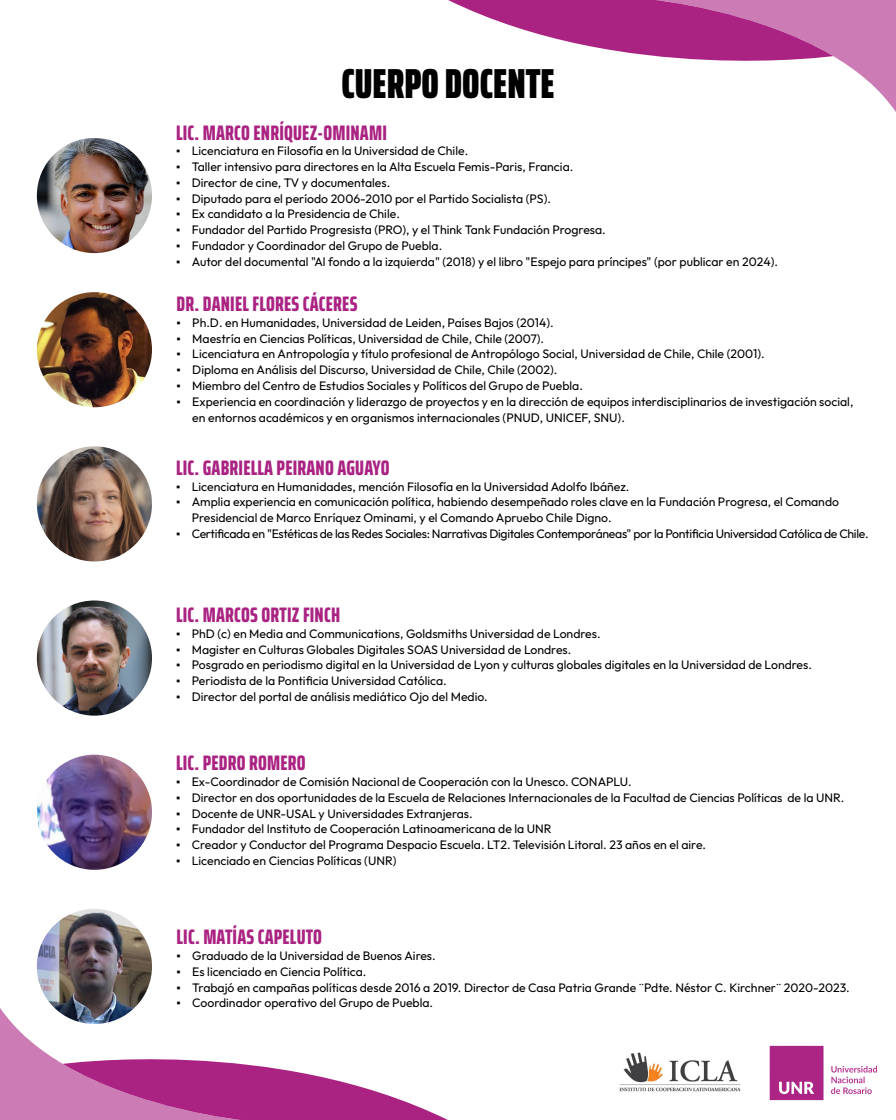
<style>
.page{position:relative;width:896px;height:1120px;background:#fff}
.page>*{position:absolute;margin:0;border:0;box-sizing:border-box;transform-origin:0 0}
.t1{font:900 extra-condensed 42px "Saira";color:#000}
.t2{font:800 extra-condensed 21px "Saira";letter-spacing:.01em;color:#aa2382}
.t3{font:12.25px/15.8px "Outfit";color:#000}
.t4{font:12.25px "Outfit";letter-spacing:-.025em;color:#000}
.s1{font-family:"Times New Roman"}
</style>
<div class="page">
<svg style="left:0;top:1008px;width:448px;height:112px"></svg>
<svg style="left:448px;top:0;width:448px;height:112px"></svg>
<img style="left:769px;top:1045px;width:108px;height:56px">
<img style="left:619px;top:1052px;width:122px;height:40px">
<img style="left:37px;top:138px;width:115px;height:115px;border-radius:58px">
<img style="left:37px;top:292px;width:115px;height:115px;border-radius:58px">
<img style="left:37px;top:446px;width:115px;height:115px;border-radius:58px">
<img style="left:37px;top:601px;width:115px;height:115px;border-radius:58px">
<img style="left:37px;top:755px;width:115px;height:115px;border-radius:58px">
<img style="left:37px;top:909px;width:115px;height:115px;border-radius:58px">
<h1 class="t1" style="left:341px;top:51px;width:215px">CUERPO DOCENTE</h1>
<h2 class="t2" style="left:176px;top:116px;width:212px">LIC. MARCO ENRÍQUEZ-OMINAMI</h2>
<p class="t3" style="left:176px;top:143px;width:294px"><span class="s1">▪</span> Licenciatura en Filosofía en la Universidad de Chile.</p>
<p class="t3" style="left:176px;top:159px;width:399px"><span class="s1">▪</span> Taller intensivo para directores en la Alta Escuela Femis-Paris, Francia.</p>
<p class="t3" style="left:176px;top:175px;width:216px"><span class="s1">▪</span> Director de cine, TV y documentales.</p>
<p class="t3" style="left:176px;top:191px;width:377px"><span class="s1">▪</span> Diputado para el período 2006-2010 por el Partido Socialista (PS).</p>
<p class="t3" style="left:176px;top:206px;width:225px"><span class="s1">▪</span> Ex candidato a la Presidencia de Chile.</p>
<p class="t3" style="left:176px;top:222px;width:431px"><span class="s1">▪</span> Fundador del Partido Progresista (PRO), y el Think Tank Fundación Progresa.</p>
<p class="t3" style="left:176px;top:238px;width:268px"><span class="s1">▪</span> Fundador y Coordinador del Grupo de Puebla.</p>
<p class="t3" style="left:176px;top:254px;width:603px"><span class="s1">▪</span> Autor del documental "Al fondo a la izquierda" (2018) y el libro "Espejo para príncipes" (por publicar en 2024).</p>
<h2 class="t2" style="left:177px;top:288px;width:182px">DR. DANIEL FLORES CÁCERES</h2>
<p class="t3" style="left:177px;top:315px;width:379px"><span class="s1">▪</span> Ph.D. en Humanidades, Universidad de Leiden, Países Bajos (2014).</p>
<p class="t3" style="left:177px;top:331px;width:369px"><span class="s1">▪</span> Maestría en Ciencias Políticas, Universidad de Chile, Chile (2007).</p>
<p class="t3" style="left:177px;top:347px;width:590px"><span class="s1">▪</span> Licenciatura en Antropología y título profesional de Antropólogo Social, Universidad de Chile, Chile (2001).</p>
<p class="t3" style="left:177px;top:362px;width:382px"><span class="s1">▪</span> Diploma en Análisis del Discurso, Universidad de Chile, Chile (2002).</p>
<p class="t3" style="left:177px;top:378px;width:408px"><span class="s1">▪</span> Miembro del Centro de Estudios Sociales y Políticos del Grupo de Puebla.</p>
<p class="t3" style="left:192px;top:394px;width:663px;text-indent:-16px"><span class="s1">▪</span> Experiencia en coordinación y liderazgo de proyectos y en la dirección de equipos interdisciplinarios de investigación social, en entornos académicos y en organismos internacionales (PNUD, UNICEF, SNU).</p>
<h2 class="t2" style="left:176px;top:452px;width:215px">LIC. GABRIELLA PEIRANO AGUAYO</h2>
<p class="t3" style="left:176px;top:479px;width:455px"><span class="s1">▪</span> Licenciatura en Humanidades, mención Filosofía en la Universidad Adolfo Ibáñez.</p>
<p class="t3" style="left:192px;top:495px;width:649px;text-indent:-16px"><span class="s1">▪</span> Amplia experiencia en comunicación política, habiendo desempeñado roles clave en la Fundación Progresa, el Comando<br>Presidencial de Marco Enríquez Ominami, y el Comando Apruebo Chile Digno.</p>
<p class="t4" style="left:176px;top:526px;width:694px"><span class="s1">▪</span> Certificada en "Estéticas de las Redes Sociales: Narrativas Digitales Contemporáneas" por la Pontificia Universidad Católica de Chile.</p>
<h2 class="t2" style="left:176px;top:599px;width:166px">LIC. MARCOS ORTIZ FINCH</h2>
<p class="t3" style="left:176px;top:626px;width:426px"><span class="s1">▪</span> PhD (c) en Media and Communications, Goldsmiths Universidad de Londres.</p>
<p class="t3" style="left:176px;top:642px;width:397px"><span class="s1">▪</span> Magister en Culturas Globales Digitales SOAS Universidad de Londres.</p>
<p class="t3" style="left:176px;top:658px;width:637px"><span class="s1">▪</span> Posgrado en periodismo digital en la Universidad de Lyon y culturas globales digitales en la Universidad de Londres.</p>
<p class="t3" style="left:176px;top:673px;width:272px"><span class="s1">▪</span> Periodista de la Pontificia Universidad Católica.</p>
<p class="t3" style="left:176px;top:689px;width:313px"><span class="s1">▪</span> Director del portal de análisis mediático Ojo del Medio.</p>
<h2 class="t2" style="left:176px;top:747px;width:131px">LIC. PEDRO ROMERO</h2>
<p class="t3" style="left:176px;top:774px;width:457px"><span class="s1">▪</span> Ex-Coordinador de Comisión Nacional de Cooperación con la Unesco. CONAPLU.</p>
<p class="t3" style="left:176px;top:790px;width:670px"><span class="s1">▪</span> Director en dos oportunidades de la Escuela de Relaciones Internacionales de la Facultad de Ciencias Políticas de la UNR.</p>
<p class="t3" style="left:176px;top:806px;width:298px"><span class="s1">▪</span> Docente de UNR-USAL y Universidades Extranjeras.</p>
<p class="t3" style="left:176px;top:821px;width:377px"><span class="s1">▪</span> Fundador del Instituto de Cooperación Latinoamericana de la UNR</p>
<p class="t3" style="left:176px;top:837px;width:532px"><span class="s1">▪</span> Creador y Conductor del Programa Despacio Escuela. LT2. Televisión Litoral. 23 años en el aire.</p>
<p class="t3" style="left:176px;top:853px;width:222px"><span class="s1">▪</span> Licenciado en Ciencias Políticas (UNR)</p>
<h2 class="t2" style="left:177px;top:921px;width:147px">LIC. MATÍAS CAPELUTO</h2>
<p class="t3" style="left:177px;top:948px;width:261px"><span class="s1">▪</span> Graduado de la Universidad de Buenos Aires.</p>
<p class="t3" style="left:177px;top:964px;width:191px"><span class="s1">▪</span> Es licenciado en Ciencia Política.</p>
<p class="t3" style="left:177px;top:980px;width:675px"><span class="s1">▪</span> Trabajó en campañas políticas desde 2016 a 2019. Director de Casa Patria Grande ¨Pdte. Néstor C. Kirchner¨ 2020-2023.</p>
<p class="t3" style="left:177px;top:996px;width:258px"><span class="s1">▪</span> Coordinador operativo del Grupo de Puebla.</p>
</div>
